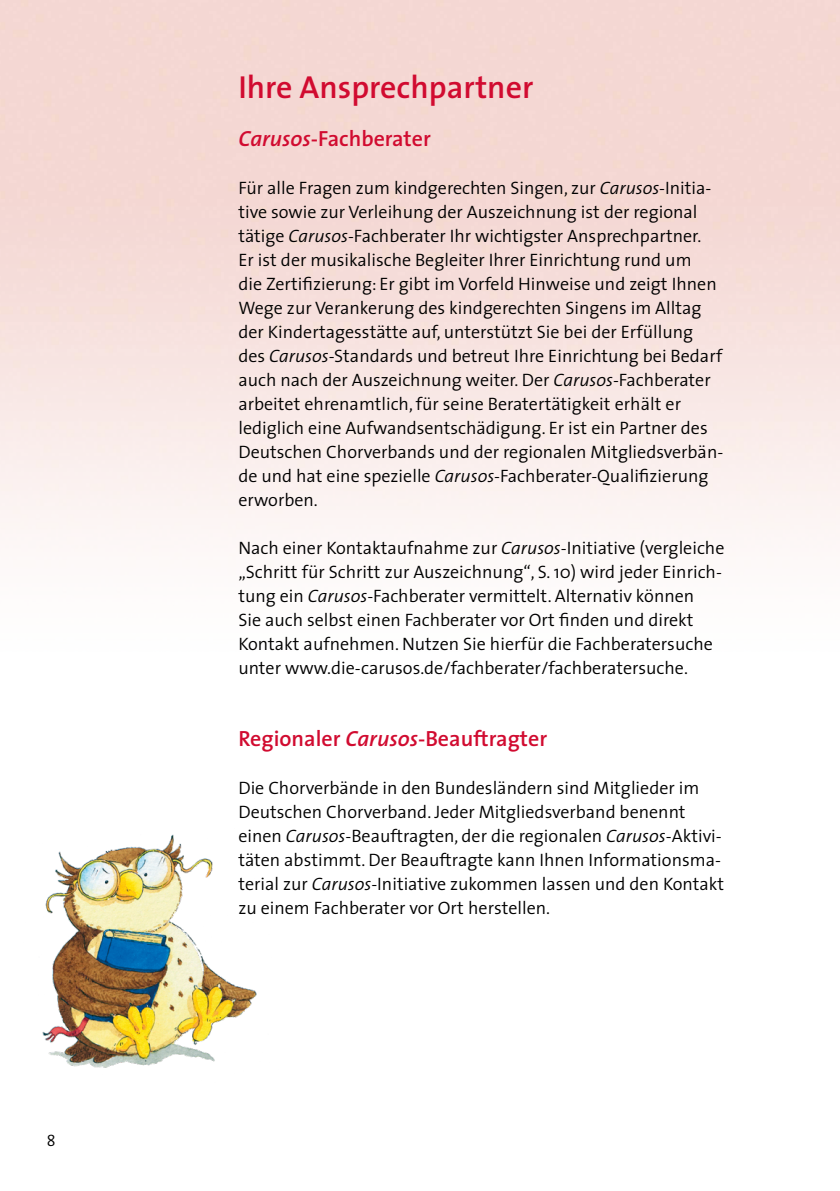
<style>
.page{position:relative;width:840px;height:1191px;background:#fff}
.page>*{position:absolute;margin:0;border:0;box-sizing:border-box;transform-origin:0 0}
.t1{font:600 32px "The Sans";color:#d10b30}
.t2{font:600 22px "The Sans";color:#d10b30}
.t3{font:300 18px/24px "The Sans";color:#000}
.t4{font:300 16px "The Sans";color:#000}
.s1{font-style:italic}
</style>
<div class="page">
<img style="left:42px;top:834px;width:215px;height:234px">
<p class="t4" style="left:47px;top:1130px;width:10px">8</p>
<h1 class="t1" style="left:238px;top:66px;width:296px">Ihre Ansprechpartner</h1>
<p class="t2" style="left:238px;top:124px;width:194px"><span class="s1">Carusos</span>-Fachberater</p>
<p class="t3" style="left:238px;top:176px;width:486px">Für alle Fragen zum kindgerechten Singen, zur <span class="s1">Carusos</span>-Initia&shy;tive sowie zur Verleihung der Auszeichnung ist der regional tätige <span class="s1">Carusos</span>-Fachberater Ihr wichtigster Ansprechpartner.<br>Er ist der musikalische Begleiter Ihrer Einrichtung rund um<br>die Zertifizierung: Er gibt im Vorfeld Hinweise und zeigt Ihnen Wege zur Verankerung des kindgerechten Singens im Alltag der Kindertagesstätte auf, unterstützt Sie bei der Erfüllung des <span class="s1">Carusos</span>-Standards und betreut Ihre Einrichtung bei Bedarf auch nach der Auszeichnung weiter. Der <span class="s1">Carusos</span>-Fachberater arbeitet ehrenamtlich, für seine Beratertätigkeit erhält er lediglich eine Aufwandsentschädigung. Er ist ein Partner des Deutschen Chorverbands und der regionalen Mitgliedsverbän&shy;de und hat eine spezielle <span class="s1">Carusos</span>-Fachberater-Qualifizierung erworben.</p>
<p class="t3" style="left:238px;top:536px;width:487px">Nach einer Kontaktaufnahme zur <span class="s1">Carusos</span>-Initiative (vergleiche „Schritt für Schritt zur Auszeichnung“, S. 10) wird jeder Einrich&shy;tung ein <span class="s1">Carusos</span>-Fachberater vermittelt. Alternativ können<br>Sie auch selbst einen Fachberater vor Ort finden und direkt Kontakt aufnehmen. Nutzen Sie hierfür die Fachberatersuche unter www.die-carusos.de/fachberater/fachberatersuche.</p>
<p class="t2" style="left:238px;top:724px;width:310px">Regionaler <span class="s1">Carusos</span>-Beauftragter</p>
<p class="t3" style="left:238px;top:776px;width:487px">Die Chorverbände in den Bundesländern sind Mitglieder im Deutschen Chorverband. Jeder Mitgliedsverband benennt einen <span class="s1">Carusos</span>-Beauftragten, der die regionalen <span class="s1">Carusos</span>-Aktivi&shy;täten abstimmt. Der Beauftragte kann Ihnen Informationsma&shy;terial zur <span class="s1">Carusos</span>-Initiative zukommen lassen und den Kontakt zu einem Fachberater vor Ort herstellen.</p>
</div>
